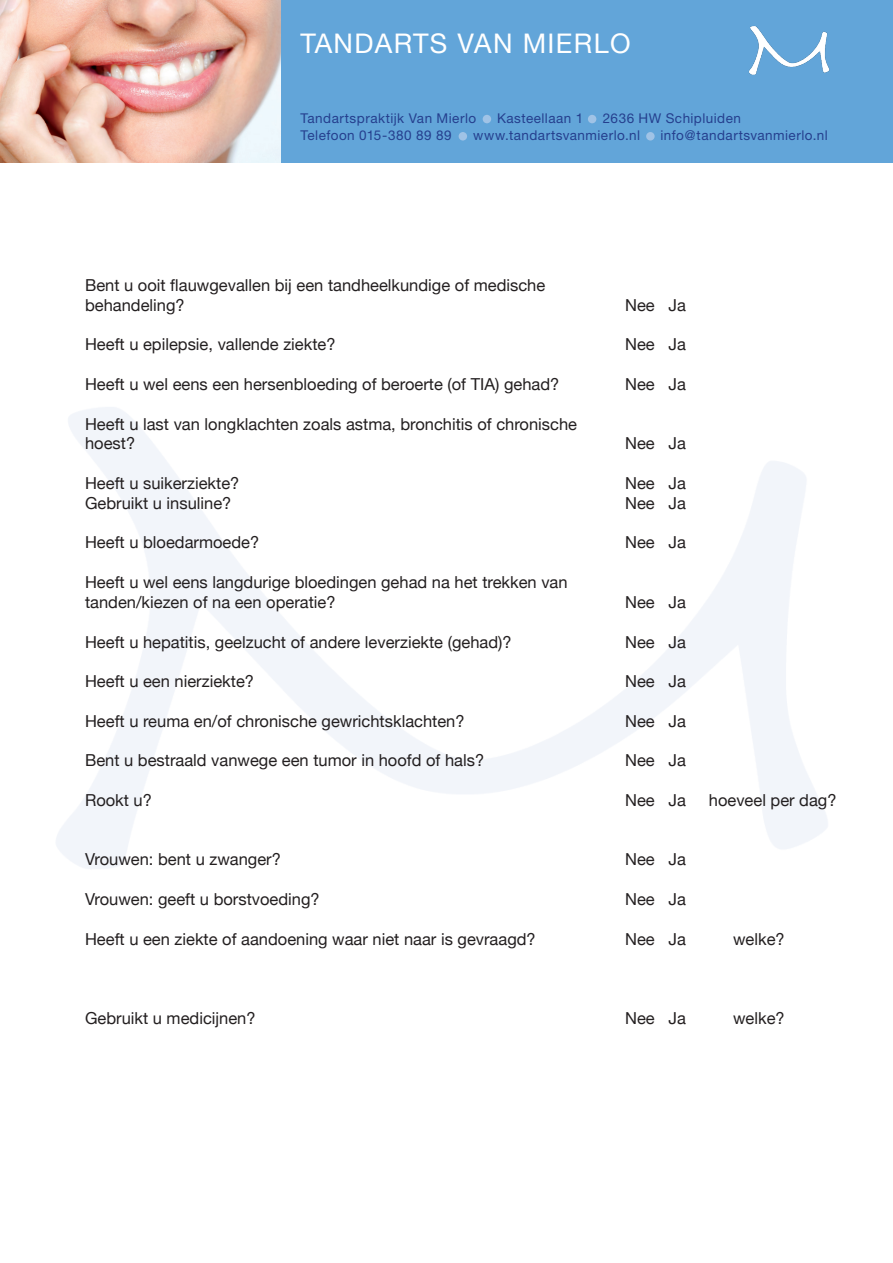
<style>
.page{position:relative;width:893px;height:1263px;background:#fff}
.page>*{position:absolute;margin:0;border:0;box-sizing:border-box;transform-origin:0 0}
.t1{font:27px "Helvetica Neue";letter-spacing:.05em;color:#fff}
.t2{font:16.5px "Helvetica Neue";color:#231f20}
.t3{font:13.5px "Helvetica Neue";letter-spacing:.035em;color:#253f8e}
</style>
<div class="page">
<div style="left:0;top:0;width:893px;height:163px;background:#62a5d9"></div>
<img style="left:749px;top:26px;width:81px;height:49px">
<div style="left:588px;top:115px;width:8px;height:8px;background:#a0c3e6;border-radius:50%"></div>
<div style="left:459px;top:132px;width:8px;height:9px;background:#a0c3e6;border-radius:50%"></div>
<div style="left:646px;top:132px;width:9px;height:9px;background:#a0c3e6;border-radius:50%"></div>
<div style="left:483px;top:115px;width:8px;height:8px;background:#a0c3e6;border-radius:50%"></div>
<img style="left:0;top:0;width:280px;height:163px">
<h1 class="t1" style="left:300px;top:24px;width:332px">TANDARTS VAN MIERLO</h1>
<p class="t3" style="left:300px;top:110px;width:177px">Tandartspraktijk Van Mierlo</p>
<p class="t3" style="left:497px;top:110px;width:88px">Kasteellaan 1</p>
<p class="t3" style="left:603px;top:110px;width:140px">2636 HW Schipluiden</p>
<p class="t3" style="left:300px;top:127px;width:153px">Telefoon 015-380 89 89</p>
<p class="t3" style="left:473px;top:127px;width:168px">www.tandartsvanmierlo.nl</p>
<p class="t3" style="left:660px;top:127px;width:169px">info@tandartsvanmierlo.nl</p>
<p class="t2" style="left:85px;top:273px;width:462px">Bent u ooit flauwgevallen bij een tandheelkundige of medische</p>
<p class="t2" style="left:85px;top:293px;width:101px">behandeling?</p>
<p class="t2" style="left:625px;top:293px;width:62px">Nee Ja</p>
<p class="t2" style="left:85px;top:333px;width:252px">Heeft u epilepsie, vallende ziekte?</p>
<p class="t2" style="left:625px;top:333px;width:62px">Nee Ja</p>
<p class="t2" style="left:85px;top:372px;width:476px">Heeft u wel eens een hersenbloeding of beroerte (of TIA) gehad?</p>
<p class="t2" style="left:625px;top:372px;width:62px">Nee Ja</p>
<p class="t2" style="left:85px;top:412px;width:494px">Heeft u last van longklachten zoals astma, bronchitis of chronische</p>
<p class="t2" style="left:85px;top:432px;width:52px">hoest?</p>
<p class="t2" style="left:625px;top:432px;width:62px">Nee Ja</p>
<p class="t2" style="left:85px;top:471px;width:156px">Heeft u suikerziekte?</p>
<p class="t2" style="left:625px;top:471px;width:62px">Nee Ja</p>
<p class="t2" style="left:85px;top:491px;width:148px">Gebruikt u insuline?</p>
<p class="t2" style="left:625px;top:491px;width:62px">Nee Ja</p>
<p class="t2" style="left:85px;top:531px;width:176px">Heeft u bloedarmoede?</p>
<p class="t2" style="left:625px;top:531px;width:62px">Nee Ja</p>
<p class="t2" style="left:85px;top:570px;width:484px">Heeft u wel eens langdurige bloedingen gehad na het trekken van</p>
<p class="t2" style="left:85px;top:590px;width:252px">tanden/kiezen of na een operatie?</p>
<p class="t2" style="left:625px;top:590px;width:62px">Nee Ja</p>
<p class="t2" style="left:85px;top:630px;width:428px">Heeft u hepatitis, geelzucht of andere leverziekte (gehad)?</p>
<p class="t2" style="left:625px;top:630px;width:62px">Nee Ja</p>
<p class="t2" style="left:85px;top:669px;width:170px">Heeft u een nierziekte?</p>
<p class="t2" style="left:625px;top:669px;width:62px">Nee Ja</p>
<p class="t2" style="left:85px;top:709px;width:381px">Heeft u reuma en/of chronische gewrichtsklachten?</p>
<p class="t2" style="left:625px;top:709px;width:62px">Nee Ja</p>
<p class="t2" style="left:85px;top:748px;width:401px">Bent u bestraald vanwege een tumor in hoofd of hals?</p>
<p class="t2" style="left:625px;top:748px;width:62px">Nee Ja</p>
<p class="t2" style="left:85px;top:788px;width:68px">Rookt u?</p>
<p class="t2" style="left:625px;top:788px;width:62px">Nee Ja</p>
<p class="t2" style="left:709px;top:788px;width:129px">hoeveel per dag?</p>
<p class="t2" style="left:85px;top:847px;width:197px">Vrouwen: bent u zwanger?</p>
<p class="t2" style="left:625px;top:847px;width:62px">Nee Ja</p>
<p class="t2" style="left:85px;top:887px;width:236px">Vrouwen: geeft u borstvoeding?</p>
<p class="t2" style="left:625px;top:887px;width:62px">Nee Ja</p>
<p class="t2" style="left:85px;top:927px;width:452px">Heeft u een ziekte of aandoening waar niet naar is gevraagd?</p>
<p class="t2" style="left:625px;top:927px;width:62px">Nee Ja</p>
<p class="t2" style="left:733px;top:927px;width:53px">welke?</p>
<p class="t2" style="left:85px;top:1006px;width:172px">Gebruikt u medicijnen?</p>
<p class="t2" style="left:625px;top:1006px;width:62px">Nee Ja</p>
<p class="t2" style="left:733px;top:1006px;width:53px">welke?</p>
</div>
